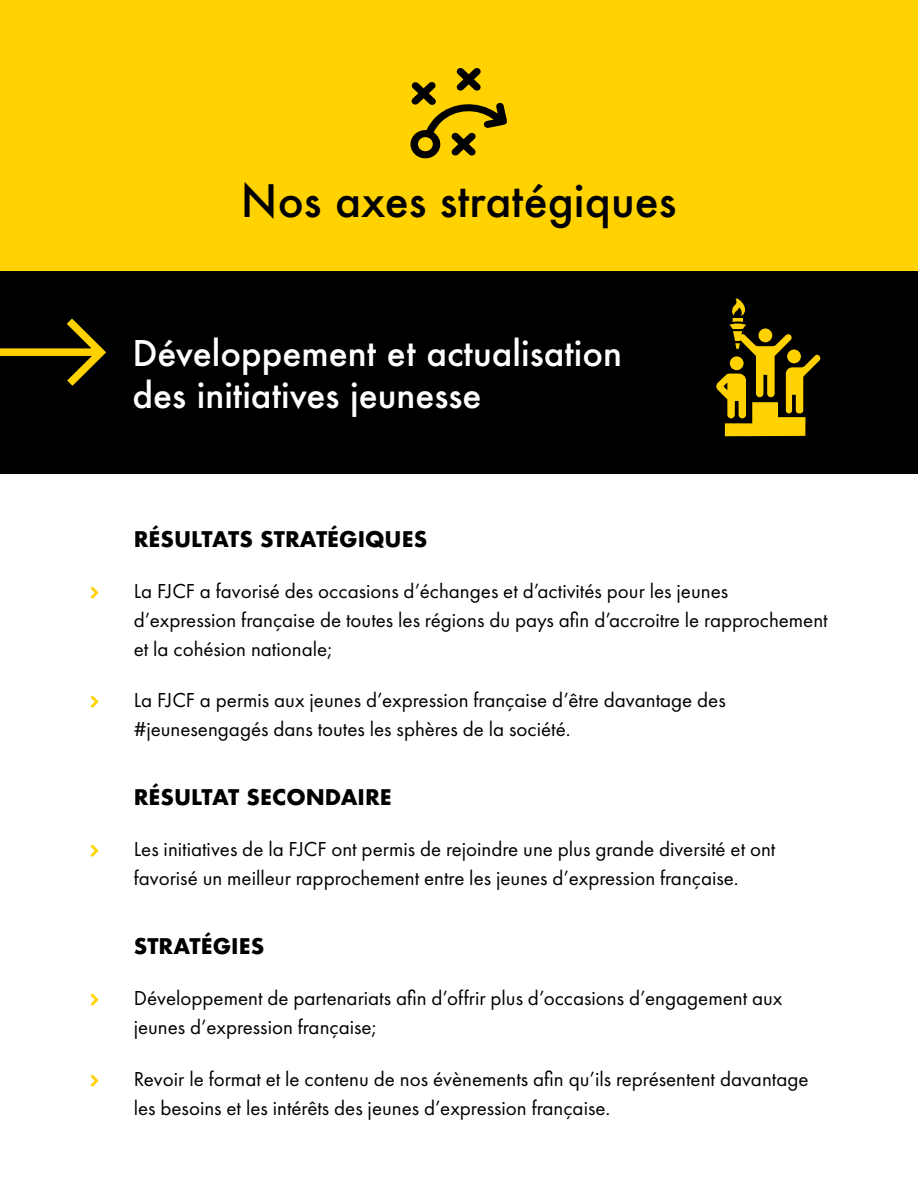
<style>
.page{position:relative;width:918px;height:1188px;background:#fff}
.page>*{position:absolute;margin:0;border:0;box-sizing:border-box;transform-origin:0 0}
.t1{font:500 43.5px "Futura";color:#000}
.t2{font:500 34.5px/41.4px "Futura";color:#fff}
.t3{font:21px/29.1px "Futura PT";color:#000}
.t4{font:700 21px "Futura";color:#000}
</style>
<div class="page">
<div style="left:0;top:0;width:918px;height:271px;background:#ffd200"></div>
<div style="left:0;top:271px;width:918px;height:202px;background:#000"></div>
<svg style="left:410px;top:68px;width:97px;height:91px"></svg>
<svg style="left:716px;top:298px;width:105px;height:138px"></svg>
<svg style="left:0;top:318px;width:106px;height:68px"></svg>
<h1 class="t1" style="left:241px;top:171px;width:437px">Nos axes stratégiques</h1>
<h2 class="t2" style="left:132px;top:332px;width:491px">Développement et actualisation des initiatives jeunesse</h2>
<p class="t4" style="left:134px;top:524px;width:295px">RÉSULTATS STRATÉGIQUES</p>
<p class="t3" style="left:134px;top:576px;width:695px">La FJCF a favorisé des occasions d’échanges et d’activités pour les jeunes d’expression française de toutes les régions du pays afin d’accroitre le rapprochement et la cohésion nationale;</p>
<p class="t3" style="left:134px;top:685px;width:594px">La FJCF a permis aux jeunes d’expression française d’être davantage des #jeunesengagés dans toutes les sphères de la société.</p>
<p class="t4" style="left:134px;top:782px;width:260px">RÉSULTAT SECONDAIRE</p>
<p class="t3" style="left:134px;top:835px;width:643px">Les initiatives de la FJCF ont permis de rejoindre une plus grande diversité et ont favorisé un meilleur rapprochement entre les jeunes d’expression française.</p>
<p class="t4" style="left:134px;top:931px;width:132px">STRATÉGIES</p>
<p class="t3" style="left:134px;top:984px;width:650px">Développement de partenariats afin d’offrir plus d’occasions d’engagement aux jeunes d’expression française;</p>
<p class="t3" style="left:134px;top:1064px;width:676px">Revoir le format et le contenu de nos évènements afin qu’ils représentent davantage les besoins et les intérêts des jeunes d’expression française.</p>
</div>
